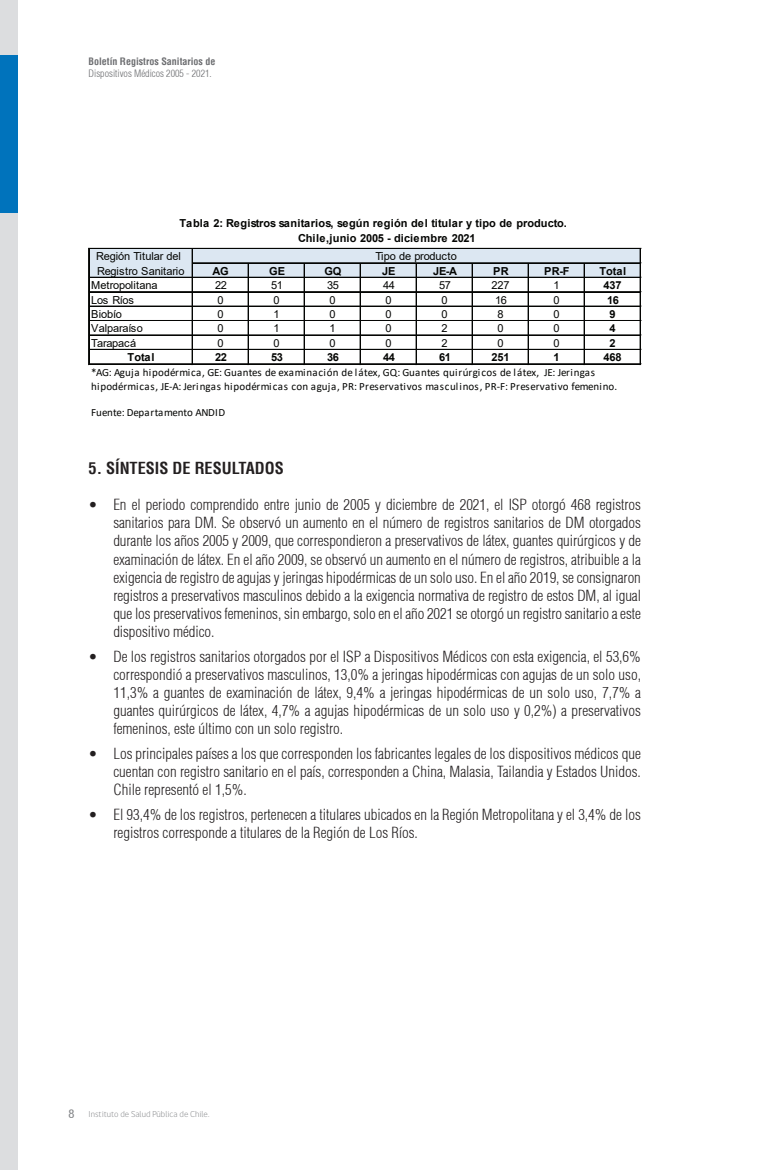
<style>
.page{position:relative;width:765px;height:1170px;background:#fff}
.page>*{position:absolute;margin:0;border:0;box-sizing:border-box;transform-origin:0 0}
.t1{font:700 condensed 16.25px "Helvetica";color:#231f20}
.t2{font:300 condensed 15px/18px "Helvetica";color:#231f20;text-align:justify}
.t3{font:condensed 12.5px "Helvetica 57";color:#808285}
.t4{font:11px/14.4px "Calibri";letter-spacing:.015em;color:#040503}
.t5{font:700 11px/14.4px "Arial";letter-spacing:.005em;color:#040503}
.t6{font:11px/14.4px "Arial";letter-spacing:-.02em;color:#040503}
.t7{font:300 condensed 10px "Helvetica";color:#6c6d70}
.t8{font:700 condensed 10px "Helvetica";color:#6c6d70}
.t9{font:300 8.75px "gob CL";color:#808285}
</style>
<div class="page">
<div style="left:0;top:0;width:18px;height:1169px;background:#dcdddf"></div>
<div style="left:0;top:55px;width:18px;height:158px;background:#0073bc"></div>
<div style="left:89px;top:248px;width:552px;height:30px;background:#dce7f2"></div>
<hr style="left:88px;top:248px;width:1px;height:116px;background:#040503">
<hr style="left:89px;top:248px;width:1px;height:116px;background:#040503">
<hr style="left:192px;top:249px;width:1px;height:115px;background:#040503">
<hr style="left:640px;top:249px;width:1px;height:115px;background:#040503">
<hr style="left:248px;top:263px;width:1px;height:101px;background:#040503">
<hr style="left:304px;top:263px;width:1px;height:101px;background:#040503">
<hr style="left:360px;top:263px;width:1px;height:101px;background:#040503">
<hr style="left:416px;top:263px;width:1px;height:101px;background:#040503">
<hr style="left:472px;top:263px;width:1px;height:101px;background:#040503">
<hr style="left:528px;top:263px;width:1px;height:101px;background:#040503">
<hr style="left:584px;top:263px;width:1px;height:101px;background:#040503">
<hr style="left:89px;top:248px;width:552px;height:1px;background:#040503">
<hr style="left:193px;top:262px;width:448px;height:1px;background:#040503">
<hr style="left:193px;top:263px;width:448px;height:1px;background:#040503">
<hr style="left:89px;top:277px;width:552px;height:1px;background:#040503">
<hr style="left:89px;top:291px;width:552px;height:1px;background:#040503">
<hr style="left:89px;top:306px;width:552px;height:1px;background:#040503">
<hr style="left:89px;top:320px;width:552px;height:1px;background:#040503">
<hr style="left:89px;top:334px;width:552px;height:1px;background:#040503">
<hr style="left:89px;top:335px;width:552px;height:1px;background:#040503">
<hr style="left:89px;top:349px;width:552px;height:1px;background:#040503">
<hr style="left:89px;top:363px;width:552px;height:1px;background:#040503">
<hr style="left:89px;top:364px;width:552px;height:1px;background:#040503">
<p class="t8" style="left:89px;top:55px;width:128px">Boletín Registros Sanitarios de</p>
<p class="t7" style="left:89px;top:67px;width:125px">Dispositivos Médicos 2005 - 2021.</p>
<p class="t5" style="left:298px;top:216px;width:270px;text-indent:-119px">Tabla 2: Registros sanitarios, según región del titular y tipo de producto.<br>Chile,junio 2005 - diciembre 2021</p>
<p class="t6" style="left:96px;top:249px;width:90px">Región Titular del<br>Registro Sanitario</p>
<p class="t6" style="left:375px;top:249px;width:83px">Tipo de producto</p>
<p class="t5" style="left:212px;top:264px;width:18px">AG</p>
<p class="t5" style="left:269px;top:264px;width:17px">GE</p>
<p class="t5" style="left:324px;top:264px;width:19px">GQ</p>
<p class="t5" style="left:382px;top:264px;width:15px">JE</p>
<p class="t5" style="left:433px;top:264px;width:26px">JE-A</p>
<p class="t5" style="left:493px;top:264px;width:17px">PR</p>
<p class="t5" style="left:544px;top:264px;width:27px">PR-F</p>
<p class="t5" style="left:599px;top:264px;width:28px">Total</p>
<p class="t6" style="left:91px;top:278px;width:68px">Metropolitana</p>
<p class="t6" style="left:215px;top:278px;width:14px">22</p>
<p class="t6" style="left:271px;top:278px;width:14px">51</p>
<p class="t6" style="left:327px;top:278px;width:14px">35</p>
<p class="t6" style="left:383px;top:278px;width:14px">44</p>
<p class="t6" style="left:439px;top:278px;width:14px">57</p>
<p class="t6" style="left:492px;top:278px;width:20px">227</p>
<p class="t6" style="left:554px;top:278px;width:8px">1</p>
<p class="t5" style="left:604px;top:278px;width:20px">437</p>
<p class="t6" style="left:91px;top:292px;width:44px">Los Ríos</p>
<p class="t6" style="left:218px;top:292px;width:8px">0</p>
<p class="t6" style="left:274px;top:292px;width:8px">0</p>
<p class="t6" style="left:330px;top:292px;width:8px">0</p>
<p class="t6" style="left:386px;top:292px;width:8px">0</p>
<p class="t6" style="left:442px;top:292px;width:8px">0</p>
<p class="t6" style="left:495px;top:292px;width:14px">16</p>
<p class="t6" style="left:554px;top:292px;width:8px">0</p>
<p class="t5" style="left:607px;top:292px;width:14px">16</p>
<p class="t6" style="left:91px;top:307px;width:32px">Biobío</p>
<p class="t6" style="left:218px;top:307px;width:8px">0</p>
<p class="t6" style="left:274px;top:307px;width:8px">1</p>
<p class="t6" style="left:330px;top:307px;width:8px">0</p>
<p class="t6" style="left:386px;top:307px;width:8px">0</p>
<p class="t6" style="left:442px;top:307px;width:8px">0</p>
<p class="t6" style="left:498px;top:307px;width:8px">8</p>
<p class="t6" style="left:554px;top:307px;width:8px">0</p>
<p class="t5" style="left:610px;top:307px;width:8px">9</p>
<p class="t6" style="left:91px;top:321px;width:53px">Valparaíso</p>
<p class="t6" style="left:218px;top:321px;width:8px">0</p>
<p class="t6" style="left:274px;top:321px;width:8px">1</p>
<p class="t6" style="left:330px;top:321px;width:8px">1</p>
<p class="t6" style="left:386px;top:321px;width:8px">0</p>
<p class="t6" style="left:442px;top:321px;width:8px">2</p>
<p class="t6" style="left:498px;top:321px;width:8px">0</p>
<p class="t6" style="left:554px;top:321px;width:8px">0</p>
<p class="t5" style="left:610px;top:321px;width:8px">4</p>
<p class="t6" style="left:91px;top:335px;width:47px">Tarapacá</p>
<p class="t6" style="left:218px;top:335px;width:8px">0</p>
<p class="t6" style="left:274px;top:335px;width:8px">0</p>
<p class="t6" style="left:330px;top:335px;width:8px">0</p>
<p class="t6" style="left:386px;top:335px;width:8px">0</p>
<p class="t6" style="left:442px;top:335px;width:8px">2</p>
<p class="t6" style="left:498px;top:335px;width:8px">0</p>
<p class="t6" style="left:554px;top:335px;width:8px">0</p>
<p class="t5" style="left:610px;top:336px;width:8px">2</p>
<p class="t5" style="left:128px;top:350px;width:28px">Total</p>
<p class="t5" style="left:215px;top:350px;width:14px">22</p>
<p class="t5" style="left:271px;top:350px;width:14px">53</p>
<p class="t5" style="left:327px;top:350px;width:14px">36</p>
<p class="t5" style="left:383px;top:350px;width:14px">44</p>
<p class="t5" style="left:439px;top:350px;width:14px">61</p>
<p class="t5" style="left:492px;top:350px;width:20px">251</p>
<p class="t5" style="left:554px;top:350px;width:8px">1</p>
<p class="t5" style="left:604px;top:350px;width:20px">468</p>
<p class="t4" style="left:91px;top:364px;width:528px">*AG: Aguja hipodérmica, GE: Guantes de examinación de látex, GQ: Guantes quirúrgicos de látex, JE: Jeringas hipodérmicas, JE-A: Jeringas hipodérmicas con aguja, PR: Preservativos masculinos, PR-F: Preservativo femenino.</p>
<p class="t4" style="left:91px;top:404px;width:136px">Fuente: Departamento ANDID</p>
<p class="t1" style="left:89px;top:458px;width:197px">5. SÍNTESIS DE RESULTADOS</p>
<p class="t2" style="left:113px;top:496px;width:529px;text-indent:-25px">• En el periodo comprendido entre junio de 2005 y diciembre de 2021, el ISP otorgó 468 registros sanitarios para DM. Se observó un aumento en el número de registros sanitarios de DM otorgados durante los años 2005 y 2009, que correspondieron a preservativos de látex, guantes quirúrgicos y de examinación de látex. En el año 2009, se observó un aumento en el número de registros, atribuible a la exigencia de registro de agujas y jeringas hipodérmicas de un solo uso. En el año 2019, se consignaron registros a preservativos masculinos debido a la exigencia normativa de registro de estos DM, al igual que los preservativos femeninos, sin embargo, solo en el año 2021 se otorgó un registro sanitario a este dispositivo médico.</p>
<p class="t2" style="left:113px;top:647px;width:529px;text-indent:-25px">• De los registros sanitarios otorgados por el ISP a Dispositivos Médicos con esta exigencia, el 53,6% correspondió a preservativos masculinos, 13,0% a jeringas hipodérmicas con agujas de un solo uso, 11,3% a guantes de examinación de látex, 9,4% a jeringas hipodérmicas de un solo uso, 7,7% a guantes quirúrgicos de látex, 4,7% a agujas hipodérmicas de un solo uso y 0,2%) a preservativos femeninos, este último con un solo registro.</p>
<p class="t2" style="left:113px;top:744px;width:529px;text-indent:-25px">• Los principales países a los que corresponden los fabricantes legales de los dispositivos médicos que cuentan con registro sanitario en el país, corresponden a China, Malasia, Tailandia y Estados Unidos.<br>Chile representó el 1,5%.</p>
<p class="t2" style="left:113px;top:805px;width:529px;text-indent:-25px">• El 93,4% de los registros, pertenecen a titulares ubicados en la Región Metropolitana y el 3,4% de los registros corresponde a titulares de la Región de Los Ríos.</p>
<p class="t3" style="left:68px;top:1105px;width:7px">8</p>
<p class="t9" style="left:89px;top:1107px;width:122px">Instituto de Salud Pública de Chile.</p>
</div>
